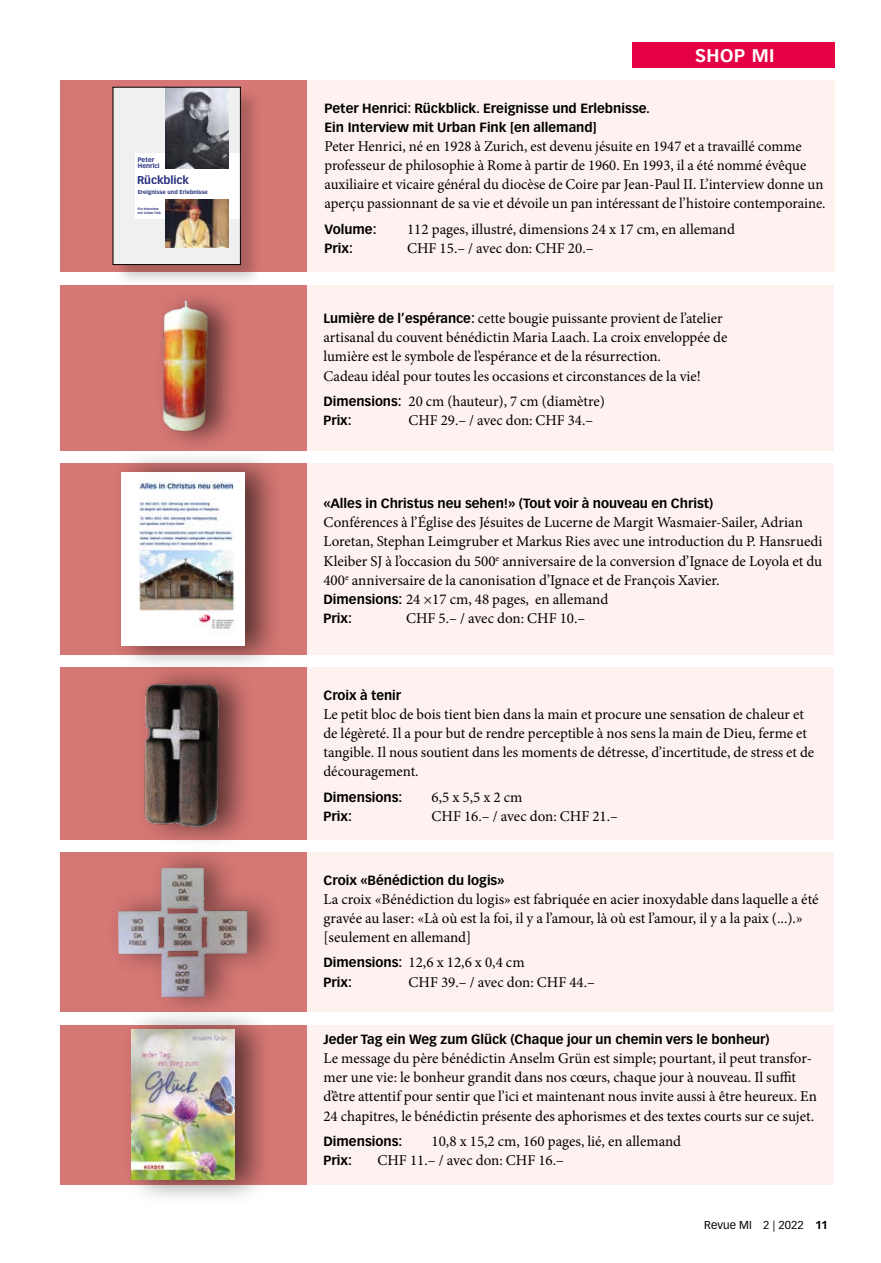
<style>
.page{position:relative;width:881px;height:1263px;background:#fff}
.page>*{position:absolute;margin:0;border:0;box-sizing:border-box;transform-origin:0 0}
.t1{font:700 18px "Vectora LT Pro";letter-spacing:.03em;color:#fff}
.t2{font:15px/19.2px "Minion Pro";color:#000}
.t3{font:700 13.2px/19.2px "Vectora LT Pro";color:#000}
.t4{font:11.25px "Vectora LT Pro";letter-spacing:.015em;color:#000}
.t5{font:700 11.1px "Vectora LT Pro";letter-spacing:-.005em;color:#242e7c}
.t6{font:700 6.3px/6.6px "Vectora LT Pro";color:#242e7c}
.t7{font:700 5.55px "Vectora LT Pro";color:#242e7c}
.t8{font:700 3.15px/4.2px "Vectora LT Pro";letter-spacing:.005em;color:#242e7c}
.s1{font-family:"Vectora LT Pro";font-weight:700;font-size:13.2px}
.s2{font-weight:700}
</style>
<div class="page">
<div style="left:631px;top:43px;width:202px;height:25px;background:#e50043"></div>
<div style="left:60px;top:853px;width:773px;height:159px;background:#fef2f1"></div>
<div style="left:60px;top:853px;width:246px;height:159px;background:#d57774"></div>
<div style="left:107px;top:843px;width:177px;height:176px;background:#000;opacity:.45"></div>
<img style="left:115px;top:865px;width:136px;height:135px">
<div style="left:60px;top:285px;width:773px;height:166px;background:#fef2f1"></div>
<div style="left:60px;top:285px;width:246px;height:166px;background:#d57774"></div>
<img style="left:162px;top:296px;width:72px;height:144px">
<div style="left:60px;top:463px;width:773px;height:192px;background:#fef2f1"></div>
<div style="left:60px;top:668px;width:773px;height:172px;background:#fef2f1"></div>
<div style="left:61px;top:81px;width:773px;height:191px;background:#fef2f1"></div>
<div style="left:60px;top:1025px;width:773px;height:159px;background:#fef2f1"></div>
<div style="left:60px;top:463px;width:246px;height:192px;background:#d57774"></div>
<div style="left:60px;top:668px;width:246px;height:172px;background:#d57774"></div>
<div style="left:60px;top:1025px;width:246px;height:159px;background:#d57774"></div>
<div style="left:60px;top:81px;width:246px;height:191px;background:#d57774"></div>
<div style="left:136px;top:662px;width:121px;height:188px;background:#000;opacity:.57"></div>
<img style="left:140px;top:675px;width:85px;height:157px">
<div style="left:112px;top:450px;width:171px;height:221px;background:#000;opacity:.57"></div>
<img style="left:121px;top:472px;width:123px;height:174px">
<div style="left:114px;top:88px;width:148px;height:199px;background:#000;opacity:.2"></div>
<div style="left:113px;top:87px;width:127px;height:178px;background:#f0f0f0"></div>
<div style="left:135px;top:153px;width:105px;height:66px;background:#fff"></div>
<img style="left:165px;top:199px;width:63px;height:48px">
<img style="left:165px;top:89px;width:63px;height:79px">
<div style="left:122px;top:1007px;width:151px;height:198px;background:#000;opacity:.57"></div>
<img style="left:132px;top:1030px;width:102px;height:149px">
<p class="t6" style="left:138px;top:156px;width:23px">Peter<br>Henrici</p>
<p class="t5" style="left:137px;top:173px;width:54px">Rückblick</p>
<p class="t7" style="left:138px;top:189px;width:72px">Ereignisse und Erlebnisse</p>
<p class="t8" style="left:138px;top:207px;width:25px">Ein Interview mit Urban Fink</p>
<p class="t1" style="left:694px;top:44px;width:81px">SHOP MI</p>
<p class="t3" style="left:324px;top:98px;width:327px">Peter Henrici: Rückblick. Ereignisse und Erlebnisse.<br>Ein Interview mit Urban Fink [en allemand]</p>
<p class="t2" style="left:324px;top:137px;width:502px">Peter Henrici, né en 1928 à Zurich, est devenu jésuite en 1947 et a travaillé comme professeur de philosophie à Rome à partir de 1960. En 1993, il a été nommé évêque auxiliaire et vicaire général du diocèse de Coire par Jean-Paul II. L’interview donne un aperçu passionnant de sa vie et dévoile un pan intéressant de l’histoire contemporaine.</p>
<p class="t3" style="left:324px;top:220px;width:54px">Volume:</p>
<p class="t2" style="left:407px;top:220px;width:329px">112 pages, illustré, dimensions 24 x 17 cm, en allemand</p>
<p class="t3" style="left:324px;top:239px;width:30px">Prix:</p>
<p class="t2" style="left:407px;top:239px;width:188px">CHF 15.– / avec don: CHF 20.–</p>
<p class="t2" style="left:323px;top:309px;width:405px"><span class="s1">Lumière de l’espérance:</span> cette bougie puissante provient de l’atelier artisanal du couvent bénédictin Maria Laach. La croix enveloppée de lumière est le symbole de l’espérance et de la résurrection.<br>Cadeau idéal pour toutes les occasions et circonstances de la vie!</p>
<p class="t2" style="left:323px;top:392px;width:283px"><span class="s1">Dimensions:</span> 20 cm (hauteur), 7 cm (diamètre)</p>
<p class="t3" style="left:323px;top:411px;width:30px">Prix:</p>
<p class="t2" style="left:408px;top:411px;width:186px">CHF 29.– / avec don: CHF 34.–</p>
<p class="t3" style="left:323px;top:494px;width:391px">«Alles in Christus neu sehen!» (Tout voir à nouveau en Christ)</p>
<p class="t2" style="left:323px;top:513px;width:500px">Conférences à l’Église des Jésuites de Lucerne de Margit Wasmaier-Sailer, Adrian Loretan, Stephan Leimgruber et Markus Ries avec une introduction du P. Hansruedi Kleiber SJ à l’occasion du 500<sup>e</sup> anniversaire de la conversion d’Ignace de Loyola et du 400<sup>e</sup> anniversaire de la canonisation d’Ignace et de François Xavier.<br><span class="s1">Dimensions:</span> 24 ×17 cm, 48 pages, en allemand</p>
<p class="t3" style="left:323px;top:609px;width:30px">Prix:</p>
<p class="t2" style="left:406px;top:609px;width:181px">CHF 5.– / avec don: CHF 10.–</p>
<p class="t3" style="left:323px;top:685px;width:79px">Croix à tenir</p>
<p class="t2" style="left:323px;top:704px;width:492px">Le petit bloc de bois tient bien dans la main et procure une sensation de chaleur et de légèreté. Il a pour but de rendre perceptible à nos sens la main de Dieu, ferme et tangible. Il nous soutient dans les moments de détresse, d’incertitude, de stress et de découragement.</p>
<p class="t3" style="left:323px;top:787px;width:81px">Dimensions:</p>
<p class="t2" style="left:431px;top:787px;width:92px">6,5 x 5,5 x 2 cm</p>
<p class="t3" style="left:323px;top:806px;width:30px">Prix:</p>
<p class="t2" style="left:431px;top:806px;width:188px">CHF 16.– / avec don: CHF 21.–</p>
<p class="t3" style="left:323px;top:870px;width:182px">Croix «Bénédiction du logis»</p>
<p class="t2" style="left:323px;top:889px;width:496px">La croix «Bénédiction du logis» est fabriquée en acier inoxydable dans laquelle a été gravée au laser: «Là où est la foi, il y a l’amour, là où est l’amour, il y a la paix (...).» [seulement en allemand]</p>
<p class="t2" style="left:323px;top:953px;width:202px"><span class="s1">Dimensions:</span> 12,6 x 12,6 x 0,4 cm</p>
<p class="t3" style="left:323px;top:972px;width:30px">Prix:</p>
<p class="t2" style="left:408px;top:972px;width:188px">CHF 39.– / avec don: CHF 44.–</p>
<p class="t3" style="left:323px;top:1030px;width:447px">Jeder Tag ein Weg zum Glück (Chaque jour un chemin vers le bonheur)</p>
<p class="t2" style="left:323px;top:1049px;width:494px">Le message du père bénédictin Anselm Grün est simple; pourtant, il peut transfor&shy;mer une vie: le bonheur grandit dans nos cœurs, chaque jour à nouveau. Il suffit d’être attentif pour sentir que l’ici et maintenant nous invite aussi à être heureux. En 24 chapitres, le bénédictin présente des aphorismes et des textes courts sur ce sujet.</p>
<p class="t3" style="left:323px;top:1132px;width:81px">Dimensions:</p>
<p class="t2" style="left:431px;top:1132px;width:251px">10,8 x 15,2 cm, 160 pages, lié, en allemand</p>
<p class="t3" style="left:323px;top:1151px;width:30px">Prix:</p>
<p class="t2" style="left:377px;top:1151px;width:188px">CHF 11.– / avec don: CHF 16.–</p>
<p class="t4" style="left:704px;top:1218px;width:125px">Revue MI 2 | 2022 <span class="s2">11</span></p>
</div>
